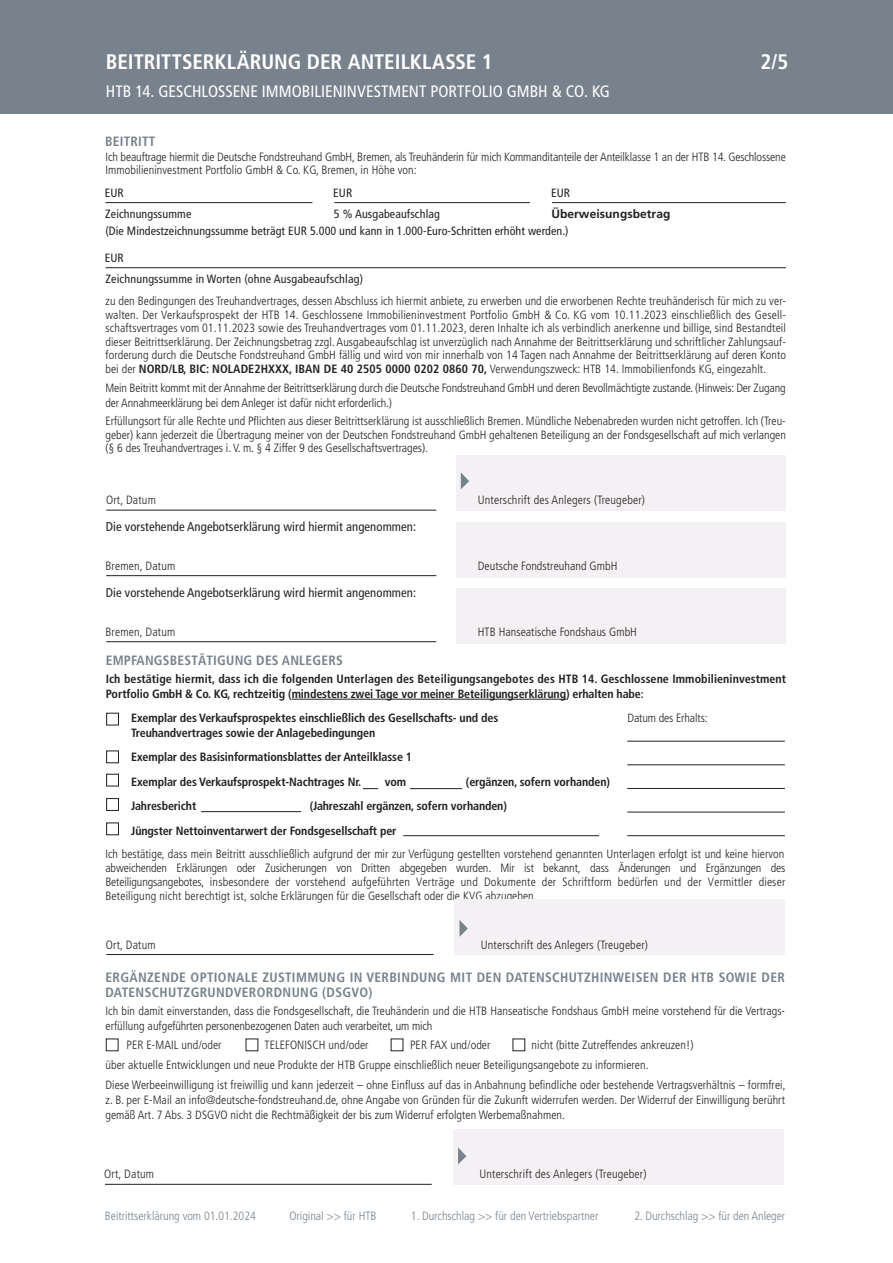
<style>
.page{position:relative;width:893px;height:1263px;background:#fff}
.page>*{position:absolute;margin:0;border:0;box-sizing:border-box;transform-origin:0 0}
.t1{font:700 condensed 21px "Frutiger LT";color:#fff}
.t2{font:condensed 16.5px "Frutiger LT";color:#fff}
.t3{font:700 condensed 13.5px/15px "Frutiger LT";letter-spacing:.025em;color:#78828d}
.t4{font:condensed 12.75px "Frutiger LT";letter-spacing:.005em;color:#231f20}
.t5{font:300 condensed 12px/13.5px "Frutiger LT";letter-spacing:.005em;color:#231f20}
.t6{font:700 condensed 12px/15px "Frutiger LT";letter-spacing:-.01em;color:#231f20}
.t7{font:condensed 12px/16.4px "Frutiger LT";letter-spacing:.01em;color:#231f20}
.t8{font:300 condensed 12px "Frutiger LT";color:#78828d}
.t9{font:700 12px "Frutiger LT";letter-spacing:.005em;color:#231f20}
.s1{font-weight:700}
.s2{font-size:11.55px}
</style>
<div class="page">
<hr style="left:106px;top:202px;width:206px;height:1px;background:#231f20">
<hr style="left:334px;top:202px;width:196px;height:1px;background:#231f20">
<hr style="left:552px;top:202px;width:234px;height:1px;background:#231f20">
<hr style="left:105px;top:1184px;width:327px;height:1px;background:#231f20">
<div style="left:453px;top:1129px;width:331px;height:56px;background:#f3f1f3"></div>
<svg style="left:458px;top:1147px;width:8px;height:17px"></svg>
<div style="left:106px;top:1038px;width:13px;height:13px;border:1px solid #231f20"></div>
<div style="left:106px;top:713px;width:13px;height:12px;border:1px solid #231f20"></div>
<div style="left:106px;top:750px;width:13px;height:13px;border:1px solid #231f20"></div>
<div style="left:106px;top:774px;width:13px;height:12px;border:1px solid #231f20"></div>
<div style="left:106px;top:798px;width:13px;height:13px;border:1px solid #231f20"></div>
<div style="left:106px;top:822px;width:13px;height:13px;border:1px solid #231f20"></div>
<hr style="left:627px;top:741px;width:158px;height:1px;background:#231f20">
<hr style="left:627px;top:764px;width:158px;height:1px;background:#231f20">
<hr style="left:627px;top:788px;width:158px;height:1px;background:#231f20">
<hr style="left:627px;top:812px;width:158px;height:1px;background:#231f20">
<hr style="left:627px;top:835px;width:158px;height:1px;background:#231f20">
<hr style="left:292px;top:699px;width:274px;height:1px;background:#231f20">
<hr style="left:201px;top:811px;width:100px;height:1px;background:#231f20">
<svg style="left:363px;top:788px;width:15px;height:1px"></svg>
<hr style="left:410px;top:788px;width:52px;height:1px;background:#231f20">
<hr style="left:403px;top:835px;width:196px;height:1px;background:#231f20">
<hr style="left:106px;top:954px;width:328px;height:1px;background:#231f20">
<div style="left:455px;top:899px;width:330px;height:56px;background:#f3f1f3"></div>
<svg style="left:459px;top:920px;width:9px;height:17px"></svg>
<hr style="left:106px;top:267px;width:680px;height:1px;background:#231f20">
<div style="left:456px;top:523px;width:329px;height:55px;background:#f3f1f3"></div>
<hr style="left:106px;top:575px;width:330px;height:1px;background:#231f20">
<div style="left:456px;top:455px;width:329px;height:55px;background:#f3f1f3"></div>
<hr style="left:106px;top:510px;width:330px;height:1px;background:#231f20">
<svg style="left:461px;top:473px;width:8px;height:16px"></svg>
<div style="left:456px;top:589px;width:329px;height:55px;background:#f3f1f3"></div>
<hr style="left:106px;top:641px;width:330px;height:1px;background:#231f20">
<div style="left:0;top:0;width:893px;height:114px;background:#78828d"></div>
<h1 class="t1" style="left:106px;top:49px;width:388px">BEITRITTSERKLÄRUNG DER ANTEILKLASSE 1</h1>
<h1 class="t1" style="left:760px;top:49px;width:29px">2/5</h1>
<h2 class="t2" style="left:106px;top:82px;width:506px">HTB 14. GESCHLOSSENE IMMOBILIENINVESTMENT PORTFOLIO GMBH &amp; CO. KG</h2>
<p class="t3" style="left:105px;top:134px;width:52px">BEITRITT</p>
<p class="t5" style="left:106px;top:150px;width:682px">Ich beauftrage hiermit die Deutsche Fondstreuhand GmbH, Bremen, als Treuhänderin für mich Kommanditanteile der Anteilklasse 1 an der HTB 14. Geschlossene<br>Immobilieninvestment Portfolio GmbH &amp; Co. KG, Bremen, in Höhe von:</p>
<p class="t7" style="left:105px;top:206px;width:465px">Zeichnungssumme<br>(Die Mindestzeichnungssumme beträgt EUR 5.000 und kann in 1.000-Euro-Schritten erhöht werden.)</p>
<p class="t7" style="left:105px;top:185px;width:21px">EUR</p>
<p class="t7" style="left:333px;top:185px;width:21px">EUR</p>
<p class="t7" style="left:551px;top:185px;width:21px">EUR</p>
<p class="t7" style="left:334px;top:206px;width:108px">5 % Ausgabeaufschlag</p>
<p class="t9" style="left:551px;top:207px;width:121px">Überweisungsbetrag</p>
<p class="t7" style="left:105px;top:247px;width:260px;line-height:21.1px">EUR<br>Zeichnungssumme in Worten (ohne Ausgabeaufschlag)</p>
<p class="t5" style="left:106px;top:295px;width:682px;text-align:justify">zu den Bedingungen des Treuhandvertrages, dessen Abschluss ich hiermit anbiete, zu erwerben und die erworbenen Rechte treuhänderisch für mich zu ver&shy;walten. Der Verkaufsprospekt der HTB 14. Geschlossene Immobilieninvestment Portfolio GmbH &amp; Co. KG vom 10.11.2023 einschließlich des Gesell&shy;schaftsvertrages vom 01.11.2023 sowie des Treuhandvertrages vom 01.11.2023, deren Inhalte ich als verbindlich anerkenne und billige, sind Bestandteil dieser Beitrittserklärung. Der Zeichnungsbetrag zzgl. Ausgabeaufschlag ist unverzüglich nach Annahme der Beitrittserklärung und schriftlicher Zahlungsauf&shy;forderung durch die Deutsche Fondstreuhand GmbH fällig und wird von mir innerhalb von 14 Tagen nach Annahme der Beitrittserklärung auf deren Konto bei der <span class="s1">NORD/LB, BIC: NOLADE2HXXX, IBAN DE 40 2505 0000 0202 0860 70,</span> Verwendungszweck: HTB 14. Immobilienfonds KG, eingezahlt.</p>
<p class="t5" style="left:106px;top:381px;width:682px;line-height:15px">Mein Beitritt kommt mit der Annahme der Beitrittserklärung durch die Deutsche Fondstreuhand GmbH und deren Bevollmächtigte zustande. (Hinweis: Der Zugang der Annahmeerklärung bei dem Anleger ist dafür nicht erforderlich.)</p>
<p class="t5" style="left:106px;top:415px;width:682px;text-align:justify">Erfüllungsort für alle Rechte und Pflichten aus dieser Beitrittserklärung ist ausschließlich Bremen. Mündliche Nebenabreden wurden nicht getroffen. Ich (Treu&shy;geber) kann jederzeit die Übertragung meiner von der Deutschen Fondstreuhand GmbH gehaltenen Beteiligung an der Fondsgesellschaft auf mich verlangen (§ 6 des Treuhandvertrages i. V. m. § 4 Ziffer 9 des Gesellschaftsvertrages)<span class="s2">.</span></p>
<p class="t5" style="left:106px;top:493px;width:51px">Ort, Datum</p>
<p class="t5" style="left:478px;top:493px;width:169px">Unterschrift des Anlegers (Treugeber)</p>
<p class="t4" style="left:106px;top:519px;width:312px">Die vorstehende Angebotserklärung wird hiermit angenommen:</p>
<p class="t5" style="left:105px;top:559px;width:71px">Bremen, Datum</p>
<p class="t5" style="left:478px;top:559px;width:141px">Deutsche Fondstreuhand GmbH</p>
<p class="t4" style="left:106px;top:585px;width:312px">Die vorstehende Angebotserklärung wird hiermit angenommen:</p>
<p class="t5" style="left:105px;top:625px;width:71px">Bremen, Datum</p>
<p class="t5" style="left:478px;top:625px;width:161px">HTB Hanseatische Fondshaus GmbH</p>
<p class="t3" style="left:106px;top:653px;width:239px">EMPFANGSBESTÄTIGUNG DES ANLEGERS</p>
<p class="t6" style="left:106px;top:671px;width:682px">Ich bestätige hiermit, dass ich die folgenden Unterlagen des Beteiligungsangebotes des HTB 14. Geschlossene Immobilieninvestment<br>Portfolio GmbH &amp; Co. KG, rechtzeitig (mindestens zwei Tage vor meiner Beteiligungserklärung) erhalten habe<span class="s2">:</span></p>
<p class="t6" style="left:131px;top:710px;width:368px">Exemplar des Verkaufsprospektes einschließlich des Gesellschafts- und des<br>Treuhandvertrages sowie der Anlagebedingungen</p>
<p class="t6" style="left:131px;top:745px;width:282px;line-height:24.5px">Exemplar des Basisinformationsblattes der Anteilklasse 1<br>Exemplar des Verkaufsprospekt-Nachtrages Nr.</p>
<p class="t5" style="left:627px;top:711px;width:82px">Datum des Erhalts:</p>
<p class="t6" style="left:385px;top:774px;width:23px">vom</p>
<p class="t6" style="left:466px;top:774px;width:146px">(ergänzen, sofern vorhanden)</p>
<p class="t6" style="left:131px;top:794px;width:377px;line-height:24.3px;text-indent:178px">(Jahreszahl ergänzen, sofern vorhanden)<br>Jüngster Nettoinventarwert der Fondsgesellschaft per</p>
<p class="t5" style="left:105px;top:847px;width:681px;line-height:14px;text-align:justify">Ich bestätige, dass mein Beitritt ausschließlich aufgrund der mir zur Verfügung gestellten vorstehend genannten Unterlagen erfolgt ist und keine hiervon abweichenden Erklärungen oder Zusicherungen von Dritten abgegeben wurden. Mir ist bekannt, dass Änderungen und Ergänzungen des Beteiligungsangebotes, insbesondere der vorstehend aufgeführten Verträge und Dokumente der Schriftform bedürfen und der Vermittler dieser Beteiligung nicht berechtigt ist, solche Erklärungen für die Gesellschaft oder die KVG abzugeben.</p>
<p class="t5" style="left:106px;top:938px;width:51px">Ort, Datum</p>
<p class="t5" style="left:481px;top:938px;width:169px">Unterschrift des Anlegers (Treugeber)</p>
<p class="t6" style="left:131px;top:798px;width:67px">Jahresbericht</p>
<p class="t3" style="left:105px;top:970px;width:681px">ERGÄNZENDE OPTIONALE ZUSTIMMUNG IN VERBINDUNG MIT DEN DATENSCHUTZHINWEISEN DER HTB SOWIE DER<br>DATENSCHUTZGRUNDVERORDNUNG (DSGVO)</p>
<p class="t5" style="left:105px;top:1003px;width:681px;line-height:15px">Ich bin damit einverstanden, dass die Fondsgesellschaft, die Treuhänderin und die HTB Hanseatische Fondshaus GmbH meine vorstehend für die Vertrags&shy;erfüllung aufgeführten personenbezogenen Daten auch verarbeitet, um mich</p>
<p class="t5" style="left:126px;top:1038px;width:97px">PER E-MAIL und/oder</p>
<p class="t5" style="left:264px;top:1038px;width:106px">TELEFONISCH und/oder</p>
<p class="t5" style="left:410px;top:1038px;width:82px">PER FAX und/oder</p>
<p class="t5" style="left:105px;top:1035px;width:682px;line-height:20px;text-indent:426px">nicht (bitte Zutreffendes ankreuzen!)<br>über aktuelle Entwicklungen und neue Produkte der HTB Gruppe einschließlich neuer Beteiligungsangebote zu informieren.<br>Diese Werbeeinwilligung ist freiwillig und kann jederzeit – ohne Einfluss auf das in Anbahnung befindliche oder bestehende Vertragsverhältnis – formfrei,</p>
<p class="t5" style="left:105px;top:1092px;width:681px;line-height:15px">z. B. per E-Mail an info@deutsche-fondstreuhand.de, ohne Angabe von Gründen für die Zukunft widerrufen werden. Der Widerruf der Einwilligung berührt gemäß Art. 7 Abs. 3 DSGVO nicht die Rechtmäßigkeit der bis zum Widerruf erfolgten Werbemaßnahmen.</p>
<p class="t5" style="left:104px;top:1167px;width:51px">Ort, Datum</p>
<p class="t5" style="left:479px;top:1167px;width:169px">Unterschrift des Anlegers (Treugeber)</p>
<p class="t8" style="left:105px;top:1209px;width:152px">Beitrittserklärung vom 01.01.2024</p>
<p class="t8" style="left:289px;top:1209px;width:89px">Original &gt;&gt; für HTB</p>
<p class="t8" style="left:411px;top:1209px;width:189px">1. Durchschlag &gt;&gt; für den Vertriebspartner</p>
<p class="t8" style="left:634px;top:1209px;width:152px">2. Durchschlag &gt;&gt; für den Anleger</p>
</div>
